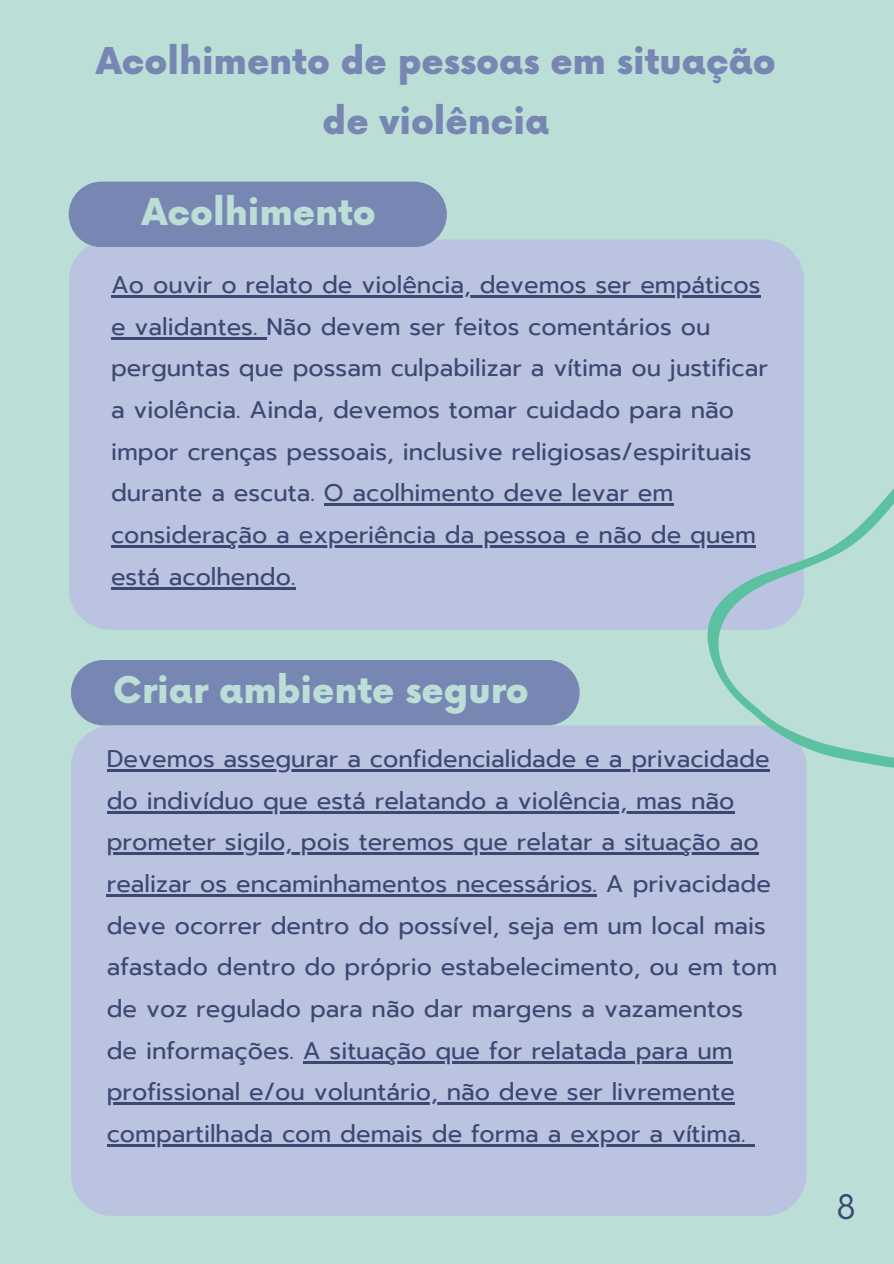
<style>
.page{position:relative;width:894px;height:1264px;background:#fff}
.page>*{position:absolute;margin:0;border:0;box-sizing:border-box;transform-origin:0 0}
.t1{font:900 36px/59.7px "Now";color:#7786b2;text-align:center}
.t2{font:900 36px "Now";color:#bbded6}
.t3{font:33px "Now";color:#3a4872}
.t4{font:24px/41.7px "Prompt";color:#3a4872}
</style>
<div class="page">
<div style="left:0;top:0;width:893px;height:1263px;background:#bbded6"></div>
<div style="left:69px;top:239px;width:717px;height:390px;background:#bac3df"></div>
<div style="left:69px;top:182px;width:377px;height:65px;background:#7786b2;border-radius:33px"></div>
<hr style="left:111px;top:295px;width:649px;height:3px;background:#3a4872">
<hr style="left:111px;top:337px;width:155px;height:2px;background:#3a4872">
<hr style="left:324px;top:503px;width:349px;height:3px;background:#3a4872">
<hr style="left:111px;top:545px;width:644px;height:2px;background:#3a4872">
<hr style="left:111px;top:587px;width:184px;height:2px;background:#3a4872">
<div style="left:71px;top:660px;width:508px;height:65px;background:#7786b2;border-radius:33px"></div>
<div style="left:71px;top:725px;width:735px;height:490px;background:#bac3df"></div>
<hr style="left:107px;top:769px;width:662px;height:2px;background:#3a4872">
<hr style="left:107px;top:811px;width:627px;height:2px;background:#3a4872">
<hr style="left:107px;top:852px;width:651px;height:3px;background:#3a4872">
<hr style="left:107px;top:894px;width:490px;height:2px;background:#3a4872">
<hr style="left:303px;top:1060px;width:429px;height:3px;background:#3a4872">
<hr style="left:107px;top:1102px;width:627px;height:2px;background:#3a4872">
<hr style="left:107px;top:1144px;width:638px;height:2px;background:#3a4872">
<svg style="left:745px;top:1144px;width:9px;height:2px"></svg>
<svg style="left:679px;top:247px;width:214px;height:590px"></svg>
<h1 class="t1" style="left:96px;top:34px;width:681px">Acolhimento de pessoas em situação de violência</h1>
<h1 class="t2" style="left:142px;top:193px;width:235px">Acolhimento</h1>
<p class="t4" style="left:111px;top:264px;width:658px">Ao ouvir o relato de violência, devemos ser empáticos e validantes. Não devem ser feitos comentários ou perguntas que possam culpabilizar a vítima ou justificar a violência. Ainda, devemos tomar cuidado para não impor crenças pessoais, inclusive religiosas/espirituais durante a escuta. O acolhimento deve levar em</p>
<p class="t4" style="left:111px;top:514px;width:646px">consideração a experiência da pessoa e não de quem está acolhendo.</p>
<h1 class="t2" style="left:113px;top:671px;width:417px">Criar ambiente seguro</h1>
<p class="t4" style="left:107px;top:738px;width:664px">Devemos assegurar a confidencialidade e a privacidade</p>
<p class="t4" style="left:107px;top:780px;width:672px">do indivíduo que está relatando a violência, mas não prometer sigilo, pois teremos que relatar a situação ao realizar os encaminhamentos necessários. A privacidade deve ocorrer dentro do possível, seja em um local mais afastado dentro do próprio estabelecimento, ou em tom de voz regulado para não dar margens a vazamentos de informações. A situação que for relatada para um profissional e/ou voluntário, não deve ser livremente compartilhada com demais de forma a expor a vítima.</p>
<h2 class="t3" style="left:836px;top:1188px;width:21px">8</h2>
</div>
